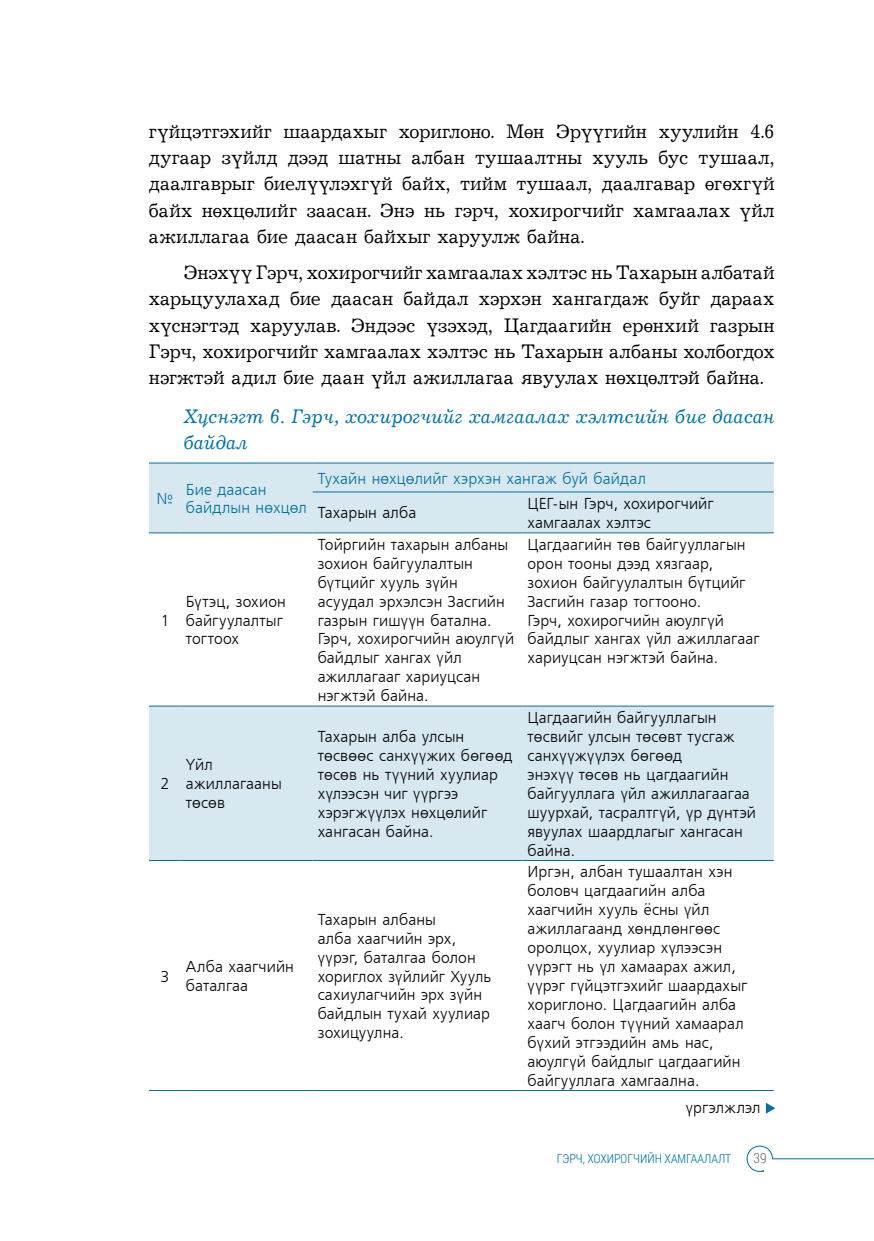
<style>
.page{position:relative;width:874px;height:1241px;background:#fff}
.page>*{position:absolute;margin:0;border:0;box-sizing:border-box;transform-origin:0 0}
.t1{font:20.12px/26.2px "MAK Journal";color:#000;text-align:justify}
.t2{font:italic 20.12px/26.2px "MAK Journal";color:#00719c}
.t3{font:15.75px/18.9px "MAK Freeset";letter-spacing:.005em;color:#000}
.t4{font:15.75px/18.9px "MAK Freeset";letter-spacing:.005em;color:#00719c}
.t5{font:300 14px "Roboto Condensed";color:#6d6e71}
.t6{font:300 12.25px "Roboto Condensed";color:#00719c}
</style>
<div class="page">
<svg style="left:746px;top:1145px;width:127px;height:26px"></svg>
<svg style="left:149px;top:463px;width:624px;height:396px;fill:#d7e8f1"></svg>
<hr style="left:149px;top:462px;width:32px;height:1px;background:#00719c">
<hr style="left:181px;top:462px;width:131px;height:1px;background:#00719c">
<hr style="left:312px;top:462px;width:210px;height:1px;background:#00719c">
<hr style="left:522px;top:462px;width:251px;height:1px;background:#00719c">
<hr style="left:312px;top:491px;width:210px;height:1px;background:#00719c">
<hr style="left:522px;top:491px;width:251px;height:1px;background:#00719c">
<hr style="left:149px;top:532px;width:32px;height:1px;background:#00719c">
<hr style="left:181px;top:532px;width:131px;height:1px;background:#00719c">
<hr style="left:312px;top:532px;width:210px;height:1px;background:#00719c">
<hr style="left:522px;top:532px;width:251px;height:1px;background:#00719c">
<hr style="left:149px;top:705px;width:32px;height:1px;background:#00719c">
<hr style="left:181px;top:705px;width:131px;height:1px;background:#00719c">
<hr style="left:312px;top:705px;width:210px;height:1px;background:#00719c">
<hr style="left:522px;top:705px;width:251px;height:1px;background:#00719c">
<hr style="left:149px;top:859px;width:32px;height:1px;background:#00719c">
<hr style="left:181px;top:859px;width:131px;height:1px;background:#00719c">
<hr style="left:312px;top:859px;width:210px;height:1px;background:#00719c">
<hr style="left:522px;top:859px;width:251px;height:1px;background:#00719c">
<hr style="left:149px;top:1089px;width:32px;height:1px;background:#00719c">
<hr style="left:181px;top:1089px;width:131px;height:1px;background:#00719c">
<hr style="left:312px;top:1089px;width:210px;height:1px;background:#00719c">
<hr style="left:522px;top:1089px;width:251px;height:1px;background:#00719c">
<svg style="left:765px;top:1103px;width:10px;height:10px"></svg>
<p class="t1" style="left:149px;top:119px;width:627px">гүйцэтгэхийг шаардахыг хориглоно. Мөн Эрүүгийн хуулийн 4.6 дугаар зүйлд дээд шатны албан тушаалтны хууль бус тушаал, даалгаврыг биелүүлэхгүй байх, тийм тушаал, даалгавар өгөхгүй байх нөхцөлийг заасан. Энэ нь гэрч, хохирогчийг хамгаалах үйл ажиллагаа бие даасан байхыг харуулж байна.</p>
<p class="t1" style="left:149px;top:260px;width:627px;text-indent:35px">Энэхүү Гэрч, хохирогчийг хамгаалах хэлтэс нь Тахарын албатай харьцуулахад бие даасан байдал хэрхэн хангагдаж буйг дараах хүснэгтэд харуулав. Эндээс үзэхэд, Цагдаагийн ерөнхий газрын Гэрч, хохирогчийг хамгаалах хэлтэс нь Тахарын албаны холбогдох нэгжтэй адил бие даан үйл ажиллагаа явуулах нөхцөлтэй байна.</p>
<p class="t2" style="left:184px;top:403px;width:592px">Хүснэгт 6. Гэрч, хохирогчийг хамгаалах хэлтсийн бие даасан байдал</p>
<p class="t4" style="left:156px;top:490px;width:19px">№</p>
<p class="t4" style="left:186px;top:480px;width:122px">Бие даасан байдлын нөхцөл</p>
<p class="t3" style="left:162px;top:611px;width:7px">1</p>
<p class="t3" style="left:186px;top:592px;width:102px">Бүтэц, зохион байгуулалтыг тогтоох</p>
<p class="t3" style="left:161px;top:775px;width:10px">2</p>
<p class="t3" style="left:186px;top:756px;width:98px">Үйл ажиллагааны төсөв</p>
<p class="t3" style="left:161px;top:967px;width:10px">3</p>
<p class="t3" style="left:186px;top:957px;width:110px">Алба хаагчийн баталгаа</p>
<p class="t4" style="left:317px;top:469px;width:330px">Тухайн нөхцөлийг хэрхэн хангаж буй байдал</p>
<p class="t3" style="left:317px;top:504px;width:100px">Тахарын алба</p>
<p class="t3" style="left:527px;top:495px;width:187px">ЦЕГ-ын Гэрч, хохирогчийг хамгаалах хэлтэс</p>
<p class="t3" style="left:317px;top:535px;width:198px">Тойргийн тахарын албаны зохион байгуулалтын бүтцийг хууль зүйн асуудал эрхэлсэн Засгийн газрын гишүүн батална.<br>Гэрч, хохирогчийн аюулгүй байдлыг хангах үйл ажиллагааг хариуцсан нэгжтэй байна.</p>
<p class="t3" style="left:527px;top:535px;width:233px">Цагдаагийн төв байгууллагын орон тооны дээд хязгаар, зохион байгуулалтын бүтцийг<br>Засгийн газар тогтооно.<br>Гэрч, хохирогчийн аюулгүй байдлыг хангах үйл ажиллагааг хариуцсан нэгжтэй байна.</p>
<p class="t3" style="left:317px;top:727px;width:196px">Тахарын алба улсын төсвөөс санхүүжих бөгөөд төсөв нь түүний хуулиар хүлээсэн чиг үүргээ хэрэгжүүлэх нөхцөлийг хангасан байна.</p>
<p class="t3" style="left:317px;top:910px;width:176px">Тахарын албаны<br>алба хаагчийн эрх, үүрэг, баталгаа болон хориглох зүйлийг Хууль сахиулагчийн эрх зүйн байдлын тухай хуулиар зохицуулна.</p>
<p class="t3" style="left:527px;top:709px;width:230px">Цагдаагийн байгууллагын төсвийг улсын төсөвт тусгаж санхүүжүүлэх бөгөөд<br>энэхүү төсөв нь цагдаагийн байгууллага үйл ажиллагаагаа шуурхай, тасралтгүй, үр дүнтэй явуулах шаардлагыг хангасан байна.</p>
<p class="t3" style="left:527px;top:863px;width:221px">Иргэн, албан тушаалтан хэн боловч цагдаагийн алба хаагчийн хууль ёсны үйл ажиллагаанд хөндлөнгөөс оролцох, хуулиар хүлээсэн үүрэгт нь үл хамаарах ажил, үүрэг гүйцэтгэхийг шаардахыг хориглоно. Цагдаагийн алба хаагч болон түүний хамаарал бүхий этгээдийн амь нас, аюулгүй байдлыг цагдаагийн байгууллага хамгаална.</p>
<p class="t3" style="left:685px;top:1098px;width:76px">үргэлжлэл</p>
<p class="t6" style="left:556px;top:1149px;width:176px">ГЭРЧ, ХОХИРОГЧИЙН ХАМГААЛАЛТ</p>
<p class="t5" style="left:753px;top:1148px;width:15px">39</p>
</div>
